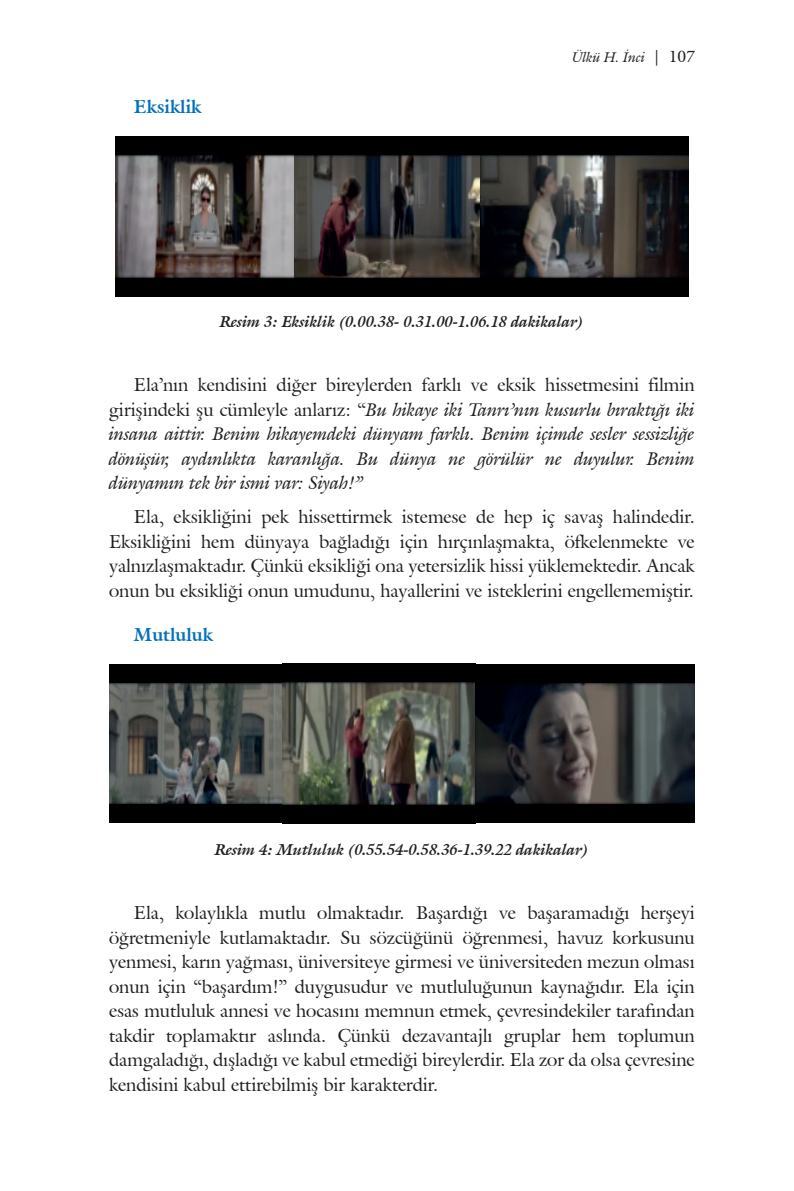
<style>
.page{position:relative;width:794px;height:1191px;background:#fff}
.page>*{position:absolute;margin:0;border:0;box-sizing:border-box;transform-origin:0 0}
.t1{font:18.38px/24.5px "Galliard IT Cby BT";color:#231f20;text-align:justify}
.t2{font:italic 18.38px/24.5px "Galliard IT Cby BT";color:#231f20;text-align:justify}
.t3{font:700 18.38px "Galliard IT Cby BT";color:#0072bc}
.t4{font:italic 700 15.75px "Galliard IT Cby BT";color:#231f20}
.t5{font:italic 14px "Galliard IT Cby BT";color:#231f20}
.s1{font-style:normal;font-size:15.75px}
.s2{font-style:normal}
</style>
<div class="page">
<img style="left:115px;top:137px;width:573px;height:160px">
<img style="left:109px;top:665px;width:174px;height:157px">
<img style="left:283px;top:663px;width:193px;height:160px">
<img style="left:476px;top:665px;width:218px;height:157px">
<p class="t3" style="left:134px;top:95px;width:69px">Eksiklik</p>
<p class="t5" style="left:572px;top:47px;width:124px">Ülkü H. İnci <span class="s1">| 107</span></p>
<p class="t4" style="left:220px;top:311px;width:365px">Resim 3: Eksiklik (0.00.38- 0.31.00-1.06.18 dakikalar)</p>
<p class="t2" style="left:109px;top:372px;width:587px;text-indent:25px"><span class="s2">Ela’nın kendisini diğer bireylerden farklı ve eksik hissetmesini filmin girişindeki şu cümleyle anlarız: “</span>Bu hikaye iki Tanrı’nın kusurlu bıraktığı iki insana aittir. Benim hikayemdeki dünyam farklı. Benim içimde sesler sessizliğe dönüşür, aydınlıkta karanlığa. Bu dünya ne görülür ne duyulur. Benim dünyamın tek bir ismi var: Siyah!”</p>
<p class="t1" style="left:109px;top:504px;width:587px;text-indent:25px">Ela, eksikliğini pek hissettirmek istemese de hep iç savaş halindedir.<br>Eksikliğini hem dünyaya bağladığı için hırçınlaşmakta, öfkelenmekte ve yalnızlaşmaktadır. Çünkü eksikliği ona yetersizlik hissi yüklemektedir. Ancak onun bu eksikliği onun umudunu, hayallerini ve isteklerini engellememiştir.</p>
<p class="t3" style="left:134px;top:623px;width:80px">Mutluluk</p>
<p class="t4" style="left:215px;top:839px;width:375px">Resim 4: Mutluluk (0.55.54-0.58.36-1.39.22 dakikalar)</p>
<p class="t1" style="left:109px;top:900px;width:587px;text-indent:25px">Ela, kolaylıkla mutlu olmaktadır. Başardığı ve başaramadığı herşeyi öğretmeniyle kutlamaktadır. Su sözcüğünü öğrenmesi, havuz korkusunu yenmesi, karın yağması, üniversiteye girmesi ve üniversiteden mezun olması onun için “başardım!” duygusudur ve mutluluğunun kaynağıdır. Ela için esas mutluluk annesi ve hocasını memnun etmek, çevresindekiler tarafından takdir toplamaktır aslında. Çünkü dezavantajlı gruplar hem toplumun damgaladığı, dışladığı ve kabul etmediği bireylerdir. Ela zor da olsa çevresine kendisini kabul ettirebilmiş bir karakterdir.</p>
</div>
